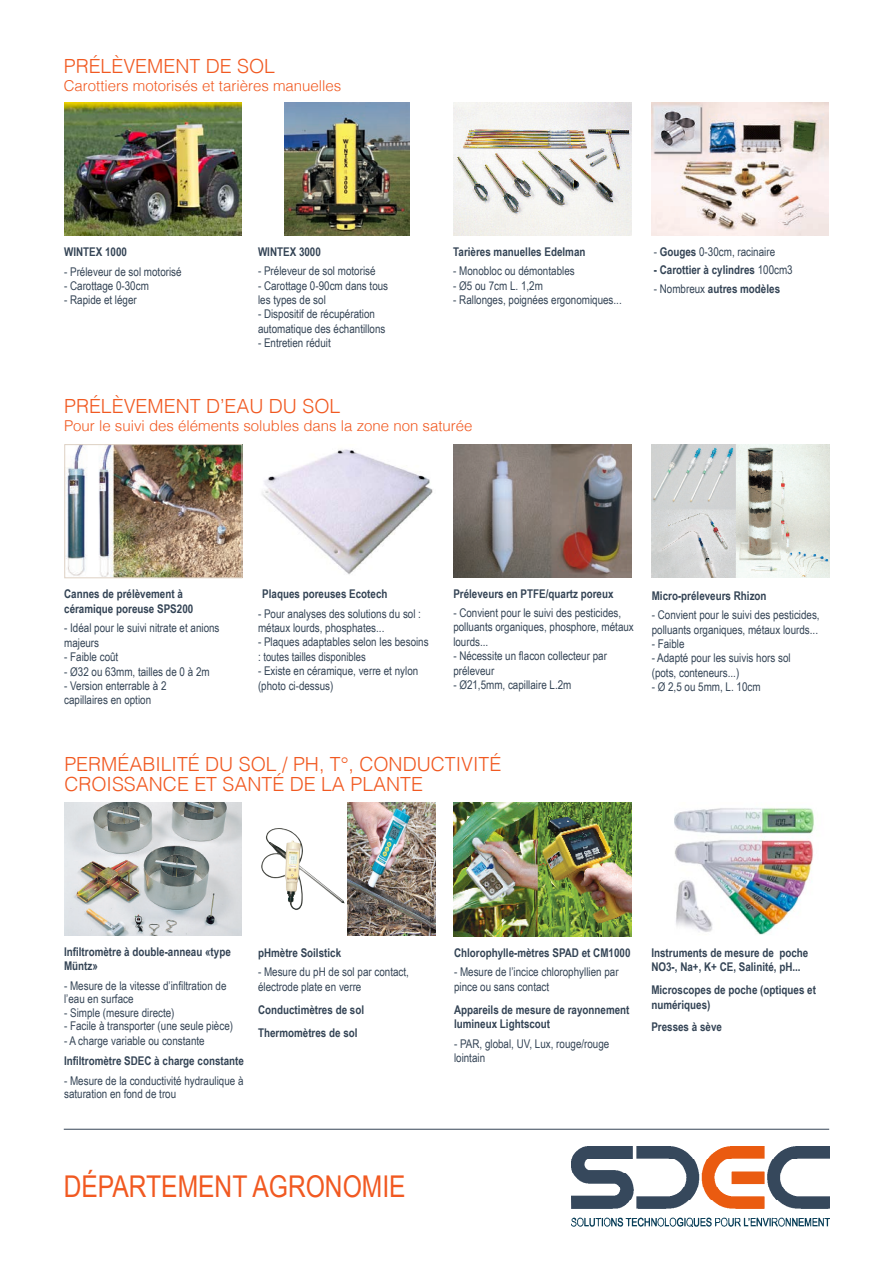
<style>
.page{position:relative;width:893px;height:1263px;background:#fff}
.page>*{position:absolute;margin:0;border:0;box-sizing:border-box;transform-origin:0 0}
.titre_orange{font:30px "Arial Narrow";color:#f15921}
.t1{font:300 19.5px "Helvetica";color:#f15921}
.t2{font:300 15px "Helvetica";color:#f15921}
.t3{font:12px/14.4px "Arial Narrow";color:#344455}
.t4{font:700 12px/14.4px "Arial Narrow";color:#344455}
.s1{font-weight:700}
.s2{font-weight:400}
</style>
<div class="page">
<img style="left:284px;top:103px;width:125px;height:132px">
<img style="left:454px;top:102px;width:177px;height:134px">
<img style="left:453px;top:802px;width:179px;height:134px">
<img style="left:347px;top:802px;width:89px;height:133px">
<img style="left:652px;top:444px;width:177px;height:134px">
<img style="left:66px;top:446px;width:174px;height:130px">
<div style="left:64px;top:444px;width:178px;height:134px;border:1px solid #ded1c4"></div>
<img style="left:453px;top:444px;width:178px;height:134px">
<img style="left:64px;top:102px;width:178px;height:134px">
<img style="left:651px;top:102px;width:178px;height:134px">
<img style="left:674px;top:808px;width:140px;height:127px">
<img style="left:262px;top:449px;width:171px;height:126px">
<img style="left:65px;top:803px;width:176px;height:133px">
<img style="left:261px;top:828px;width:84px;height:82px">
<img style="left:572px;top:1146px;width:257px;height:80px">
<hr style="left:64px;top:1129px;width:765px;height:1px;background:#344455">
<p class="t1" style="left:64px;top:50px;width:213px">PRÉLÈVEMENT DE SOL</p>
<p class="t2" style="left:64px;top:73px;width:279px">Carottiers motorisés et tarières manuelles</p>
<p class="t4" style="left:64px;top:244px;width:64px">WINTEX 1000</p>
<p class="t3" style="left:64px;top:264px;width:119px">- Préleveur de sol motorisé</p>
<p class="t3" style="left:64px;top:278px;width:86px">- Carottage 0-30cm</p>
<p class="t3" style="left:64px;top:292px;width:74px">- Rapide et léger</p>
<p class="t4" style="left:258px;top:244px;width:64px">WINTEX 3000</p>
<p class="t3" style="left:258px;top:263px;width:119px">- Préleveur de sol motorisé</p>
<p class="t3" style="left:258px;top:278px;width:132px">- Carottage 0-90cm dans tous</p>
<p class="t3" style="left:258px;top:292px;width:69px">les types de sol</p>
<p class="t3" style="left:258px;top:307px;width:119px">- Dispositif de récupération</p>
<p class="t3" style="left:258px;top:321px;width:129px">automatique des échantillons</p>
<p class="t3" style="left:258px;top:335px;width:74px">- Entretien réduit</p>
<p class="t4" style="left:453px;top:244px;width:134px">Tarières manuelles Edelman</p>
<p class="t3" style="left:453px;top:263px;width:123px">- Monobloc ou démontables</p>
<p class="t3" style="left:453px;top:278px;width:91px">- Ø5 ou 7cm L. 1,2m</p>
<p class="t3" style="left:453px;top:292px;width:170px">- Rallonges, poignées ergonomiques...</p>
<p class="t1" style="left:64px;top:389px;width:278px">PRÉLÈVEMENT D’EAU DU SOL</p>
<p class="t2" style="left:64px;top:412px;width:410px">Pour le suivi des éléments solubles dans la zone non saturée</p>
<p class="t3" style="left:654px;top:244px;width:123px">- <span class="s1">Gouges</span> 0-30cm, racinaire</p>
<p class="t4" style="left:654px;top:262px;width:140px">- Carottier à cylindres <span class="s2">100cm3</span></p>
<p class="t4" style="left:654px;top:281px;width:128px"><span class="s2">- Nombreux</span> autres modèles</p>
<p class="t4" style="left:64px;top:586px;width:120px">Cannes de prélèvement à</p>
<p class="t4" style="left:64px;top:601px;width:131px">céramique poreuse SPS200</p>
<p class="t3" style="left:64px;top:620px;width:157px">- Idéal pour le suivi nitrate et anions majeurs</p>
<p class="t3" style="left:64px;top:649px;width:56px">- Faible coût</p>
<p class="t3" style="left:64px;top:664px;width:147px">- Ø32 ou 63mm, tailles de 0 à 2m</p>
<p class="t3" style="left:64px;top:678px;width:104px">- Version enterrable à 2</p>
<p class="t3" style="left:64px;top:692px;width:88px">capillaires en option</p>
<p class="t4" style="left:262px;top:586px;width:127px">Plaques poreuses Ecotech</p>
<p class="t3" style="left:258px;top:606px;width:165px">- Pour analyses des solutions du sol : métaux lourds, phosphates...</p>
<p class="t3" style="left:258px;top:635px;width:172px">- Plaques adaptables selon les besoins : toutes tailles disponibles</p>
<p class="t3" style="left:258px;top:663px;width:162px">- Existe en céramique, verre et nylon (photo ci-dessus)</p>
<p class="t4" style="left:453px;top:585px;width:162px">Préleveurs en PTFE/quartz poreux</p>
<p class="t3" style="left:453px;top:605px;width:182px">- Convient pour le suivi des pesticides, polluants organiques, phosphore, métaux lourds...</p>
<p class="t3" style="left:453px;top:648px;width:155px">- Nécessite un flacon collecteur par préleveur</p>
<p class="t3" style="left:453px;top:677px;width:120px">- Ø21,5mm, capillaire L.2m</p>
<p class="t4" style="left:652px;top:588px;width:116px">Micro-préleveurs Rhizon</p>
<p class="t3" style="left:652px;top:607px;width:169px">- Convient pour le suivi des pesticides, polluants organiques, métaux lourds...</p>
<p class="t3" style="left:652px;top:636px;width:34px">- Faible</p>
<p class="t3" style="left:652px;top:650px;width:140px">- Adapté pour les suivis hors sol</p>
<p class="t3" style="left:652px;top:665px;width:89px">(pots, conteneurs...)</p>
<p class="t3" style="left:652px;top:679px;width:110px">- Ø 2,5 ou 5mm, L. 10cm</p>
<p class="t1" style="left:64px;top:748px;width:438px">PERMÉABILITÉ DU SOL / PH, T°, CONDUCTIVITÉ</p>
<p class="t1" style="left:64px;top:767px;width:360px">CROISSANCE ET SANTÉ DE LA PLANTE</p>
<p class="t4" style="left:64px;top:944px;width:168px">Infiltromètre à double-anneau «type<br>Müntz»</p>
<p class="t3" style="left:64px;top:978px;width:164px;line-height:13.5px">- Mesure de la vitesse d’infiltration de l’eau en surface</p>
<p class="t3" style="left:64px;top:1005px;width:112px">- Simple (mesure directe)</p>
<p class="t3" style="left:64px;top:1018px;width:170px">- Facile à transporter (une seule pièce)</p>
<p class="t3" style="left:64px;top:1033px;width:142px">- A charge variable ou constante</p>
<p class="t4" style="left:64px;top:1053px;width:181px">Infiltromètre SDEC à charge constante</p>
<p class="t3" style="left:64px;top:1073px;width:181px;line-height:13.5px">- Mesure de la conductivité hydraulique à saturation en fond de trou</p>
<p class="t4" style="left:258px;top:945px;width:85px">pHmètre Soilstick</p>
<p class="t3" style="left:258px;top:964px;width:152px">- Mesure du pH de sol par contact, électrode plate en verre</p>
<p class="t4" style="left:258px;top:1001px;width:108px">Conductimètres de sol</p>
<p class="t4" style="left:258px;top:1024px;width:101px">Thermomètres de sol</p>
<p class="titre_orange" style="left:64px;top:1165px;width:343px">DÉPARTEMENT AGRONOMIE</p>
<p class="t4" style="left:454px;top:945px;width:178px">Chlorophylle-mètres SPAD et CM1000</p>
<p class="t3" style="left:454px;top:964px;width:166px">- Mesure de l’incice chlorophyllien par pince ou sans contact</p>
<p class="t4" style="left:454px;top:1001px;width:177px">Appareils de mesure de rayonnement lumineux Lightscout</p>
<p class="t3" style="left:454px;top:1036px;width:157px">- PAR, global, UV, Lux, rouge/rouge lointain</p>
<p class="t4" style="left:651px;top:945px;width:158px">Instruments de mesure de poche<br>NO3-, Na+, K+ CE, Salinité, pH...</p>
<p class="t4" style="left:651px;top:982px;width:166px">Microscopes de poche (optiques et numériques)</p>
<p class="t4" style="left:651px;top:1019px;width:72px">Presses à sève</p>
</div>
